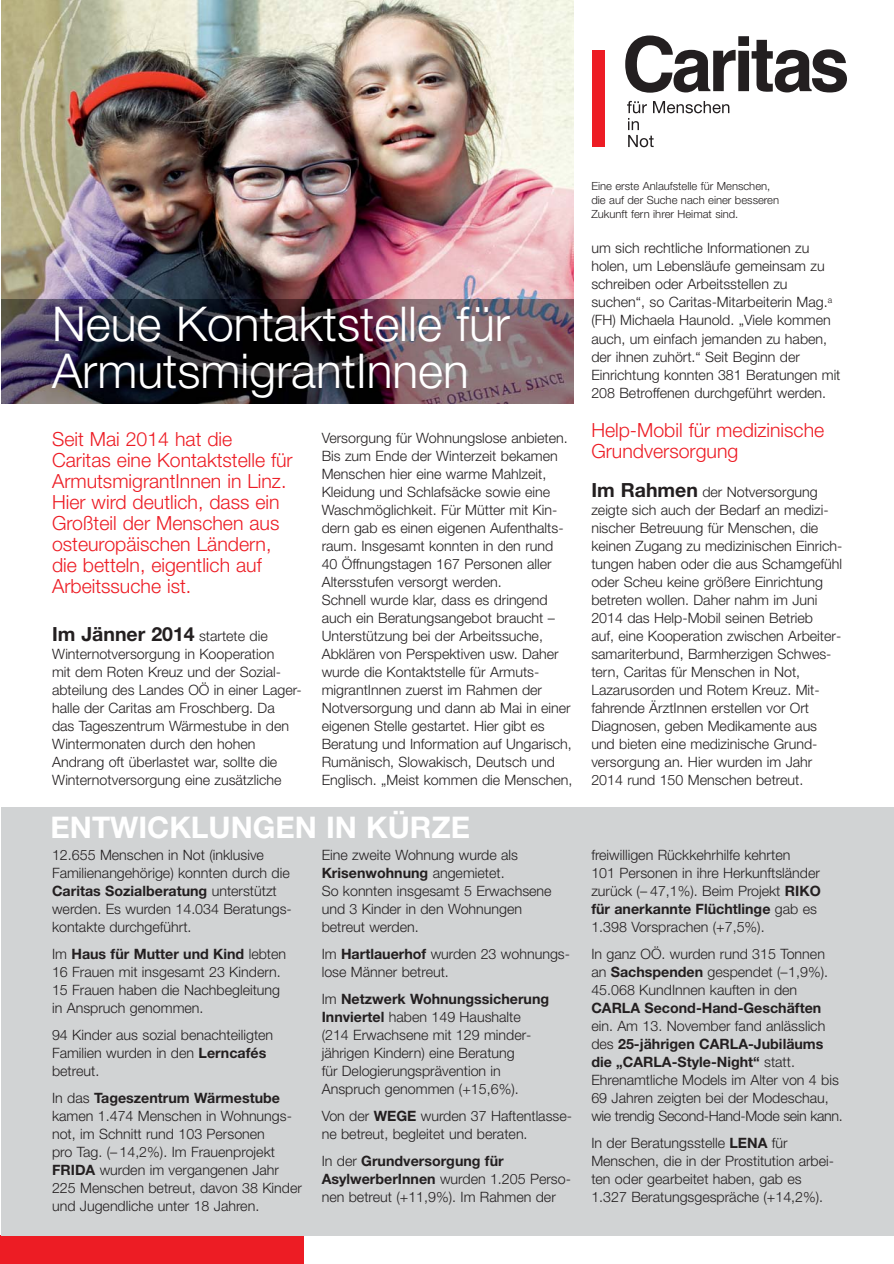
<style>
.page{position:relative;width:894px;height:1264px;background:#fff}
.page>*{position:absolute;margin:0;border:0;box-sizing:border-box;transform-origin:0 0}
.t1{font:300 48px/46.5px "Helvetica Neue LT Std";color:#fff}
.t2{font:700 29.85px "Helvetica Neue LT Std";color:#fff}
.t3{font:300 19.5px/21px "Helvetica Neue LT Std";color:#ed1c24}
.t4{font:700 19.5px "Helvetica Neue LT Std";color:#231f20}
.t5{font:300 14.25px/18px "Helvetica Neue LT Std";color:#231f20}
.t6{font:700 14.25px "Helvetica Neue LT Std";color:#231f20}
.t7{font:300 11.25px/13.5px "Helvetica Neue LT Std";color:#231f20}
.s1{font-weight:300;font-size:14.25px}
.s2{font-weight:700}
.s3{font-weight:700;font-size:19.5px}
</style>
<div class="page">
<div style="left:592px;top:51px;width:12px;height:96px;background:#ed1c24"></div>
<svg style="left:625px;top:35px;width:222px;height:58px"></svg>
<svg style="left:627px;top:101px;width:102px;height:46px"></svg>
<div style="left:1px;top:1234px;width:303px;height:29px;background:#ed1c24"></div>
<div style="left:1px;top:806px;width:893px;height:428px;background:#d1d3d4"></div>
<img style="left:1px;top:0;width:572px;height:403px">
<img style="left:1px;top:403px;width:572px;height:1px">
<img style="left:573px;top:300px;width:1px;height:103px">
<svg style="left:0;top:1235px;width:1px;height:28px"></svg>
<h1 class="t1" style="left:52px;top:306px;width:459px">Neue Kontaktstelle für<br>ArmutsmigrantInnen</h1>
<h3 class="t3" style="left:52px;top:430px;width:242px">Seit Mai 2014 hat die<br>Caritas eine Kontaktstelle für<br>ArmutsmigrantInnen in Linz.<br>Hier wird deutlich, dass ein<br>Großteil der Menschen aus osteuropäischen Ländern, die betteln, eigentlich auf<br>Arbeitssuche ist.</h3>
<h3 class="t4" style="left:52px;top:627px;width:217px">Im Jänner 2014 <span class="s1">startete die</span></h3>
<p class="t5" style="left:52px;top:646px;width:251px">Winter notversorgung in Kooperation<br>mit dem Roten Kreuz und der Sozial - abteilung des Landes OÖ in einer Lager&shy;halle der Caritas am Froschberg. Da<br>das Tageszentrum Wärmestube in den Winter monaten durch den hohen Andrang oft überlastet war, sollte die Winternotversorgung eine zusätzliche</p>
<p class="t5" style="left:322px;top:430px;width:252px">Versorgung für Wohnungslose anbieten.<br>Bis zum Ende der Winterzeit bekamen Menschen hier eine warme Mahlzeit, Kleidung und Schlafsäcke sowie eine Waschmöglichkeit. Für Mütter mit Kin&shy;dern gab es einen eigenen Aufenthalts&shy;raum. Insgesamt konnten in den rund 40 Öffnungstagen 167 Personen aller Altersstufen versorgt werden.<br>Schnell wurde klar, dass es dringend auch ein Beratungsangebot braucht – Unterstützung bei der Arbeitssuche, Abklären von Perspektiven usw. Daher wurde die Kontaktstelle für Armuts - migrantInnen zuerst im Rahmen der Notversorgung und dann ab Mai in einer eigenen Stelle gestartet. Hier gibt es Beratung und Information auf Ungarisch, Rumänisch, Slowakisch, Deutsch und Englisch. „Meist kommen die Menschen,</p>
<h2 class="t2" style="left:51px;top:816px;width:421px">ENTWICKLUNGEN IN KÜRZE</h2>
<p class="t5" style="left:52px;top:847px;width:241px">12.655 Menschen in Not (inklusive Familienangehörige) konnten durch die <span class="s2">Caritas Sozialberatung</span> unterstützt werden. Es wurden 14.034 Beratungs&shy;kontakte durchgeführt.</p>
<p class="t5" style="left:52px;top:946px;width:236px">Im <span class="s2">Haus für Mutter und Kind</span> lebten<br>16 Frauen mit insgesamt 23 Kindern.<br>15 Frauen haben die Nachbegleitung in Anspruch genommen.</p>
<p class="t5" style="left:52px;top:1027px;width:223px">94 Kinder aus sozial benachteiligten<br>Familien wurden in den <span class="s2">Lerncafés </span>betreut.</p>
<p class="t5" style="left:52px;top:1090px;width:251px">In das <span class="s2">Tageszentrum Wärmestube </span>kamen 1.474 Menschen in Wohnungs&shy;not, im Schnitt rund 103 Personen<br>pro Tag. (– 14,2%). Im Frauenprojekt <span class="s2">FRIDA</span> wurden im vergangenen Jahr 225 Menschen betreut, davon 38 Kinder und Jugendliche unter 18 Jahren.</p>
<p class="t5" style="left:322px;top:847px;width:231px">Eine zweite Wohnung wurde als<br><span class="s2">Krisenwohnung</span> angemietet.<br>So konnten insgesamt 5 Erwachsene und 3 Kinder in den Wohnungen betreut werden.</p>
<p class="t5" style="left:322px;top:946px;width:250px">Im <span class="s2">Hartlauerhof</span> wurden 23 wohnungs&shy;lose Männer betreut.</p>
<p class="t5" style="left:322px;top:991px;width:229px">Im <span class="s2">Netzwerk Wohnungssicherung<br>Innviertel</span> haben 149 Haushalte (214 Erwachsene mit 129 minder - jährigen Kindern) eine Beratung<br>für Delogierungsprävention in<br>Anspruch genommen (+15,6%).</p>
<p class="t5" style="left:322px;top:1108px;width:252px">Von der <span class="s2">WEGE</span> wurden 37 Haftentlasse&shy;ne betreut, begleitet und beraten.</p>
<p class="t5" style="left:322px;top:1153px;width:251px">In der <span class="s2">Grundversorgung für<br>AsylwerberInnen</span> wurden 1.205 Perso&shy;nen betreut (+11,9%). Im Rahmen der</p>
<p class="t7" style="left:591px;top:181px;width:189px">Eine erste Anlaufstelle für Menschen, die auf der Suche nach einer besseren<br>Zukunft fern ihrer Heimat sind.</p>
<p class="t5" style="left:591px;top:241px;width:251px">um sich rechtliche Informationen zu holen, um Lebensläufe gemeinsam zu schreiben oder Arbeitsstellen zu suchen“, so Caritas-Mitarbeiterin Mag.<sup>a </sup>(FH) Michaela Haunold. „Viele kommen auch, um einfach jemanden zu haben, der ihnen zuhört.“ Seit Beginn der Einrichtung konnten 381 Beratungen mit 208 Betroffenen durchgeführt werden.</p>
<h3 class="t3" style="left:591px;top:421px;width:234px">Help-Mobil für medizinische<br>Grundversorgung</h3>
<p class="t5" style="left:591px;top:484px;width:253px"><span class="s3">Im Rahmen</span> der Notversorgung zeigte sich auch der Bedarf an medizi - nischer Betreuung für Menschen, die keinen Zugang zu medizinischen Einrich&shy;tungen haben oder die aus Schamgefühl oder Scheu keine größere Einrichtung betreten wollen. Daher nahm im Juni 2014 das Help-Mobil seinen Betrieb<br>auf, eine Kooperation zwischen Arbeiter - samariterbund, Barmherzigen Schwes&shy;tern, Caritas für Menschen in Not, Lazarusorden und Rotem Kreuz. Mit - fahrende ÄrztInnen erstellen vor Ort Diagnosen, geben Medikamente aus und bieten eine medizinische Grund - versorgung an. Hier wurden im Jahr 2014 rund 150 Menschen betreut.</p>
<p class="t5" style="left:591px;top:847px;width:231px">freiwilligen Rückkehrhilfe kehrten<br>101 Personen in ihre Herkunftsländer zurück (– 47,1%). Beim Projekt <span class="s2">RIKO für anerkannte Flüchtlinge</span> gab es 1.398 Vorsprachen (+7,5%).</p>
<p class="t5" style="left:591px;top:946px;width:238px">In ganz OÖ. wurden rund 315 Tonnen an <span class="s2">Sachspenden</span> gespendet (–1,9%).<br>45.068 KundInnen kauften in den</p>
<p class="t6" style="left:591px;top:1002px;width:231px">CARLA Second-Hand-Geschäften</p>
<p class="t5" style="left:591px;top:1018px;width:253px">ein. Am 13. November fand anlässlich des <span class="s2">25-jährigen CARLA-Jubiläums die „CARLA-Style-Night“</span> statt.<br>Ehrenamt liche Models im Alter von 4 bis 69 Jahren zeigten bei der Modeschau, wie trendig Second-Hand-Mode sein kann.</p>
<p class="t5" style="left:591px;top:1135px;width:244px">In der Beratungsstelle <span class="s2">LENA</span> für Menschen, die in der Prostitution arbei&shy;ten oder gearbeitet haben, gab es 1.327 Beratungsgespräche (+14,2%).</p>
</div>
